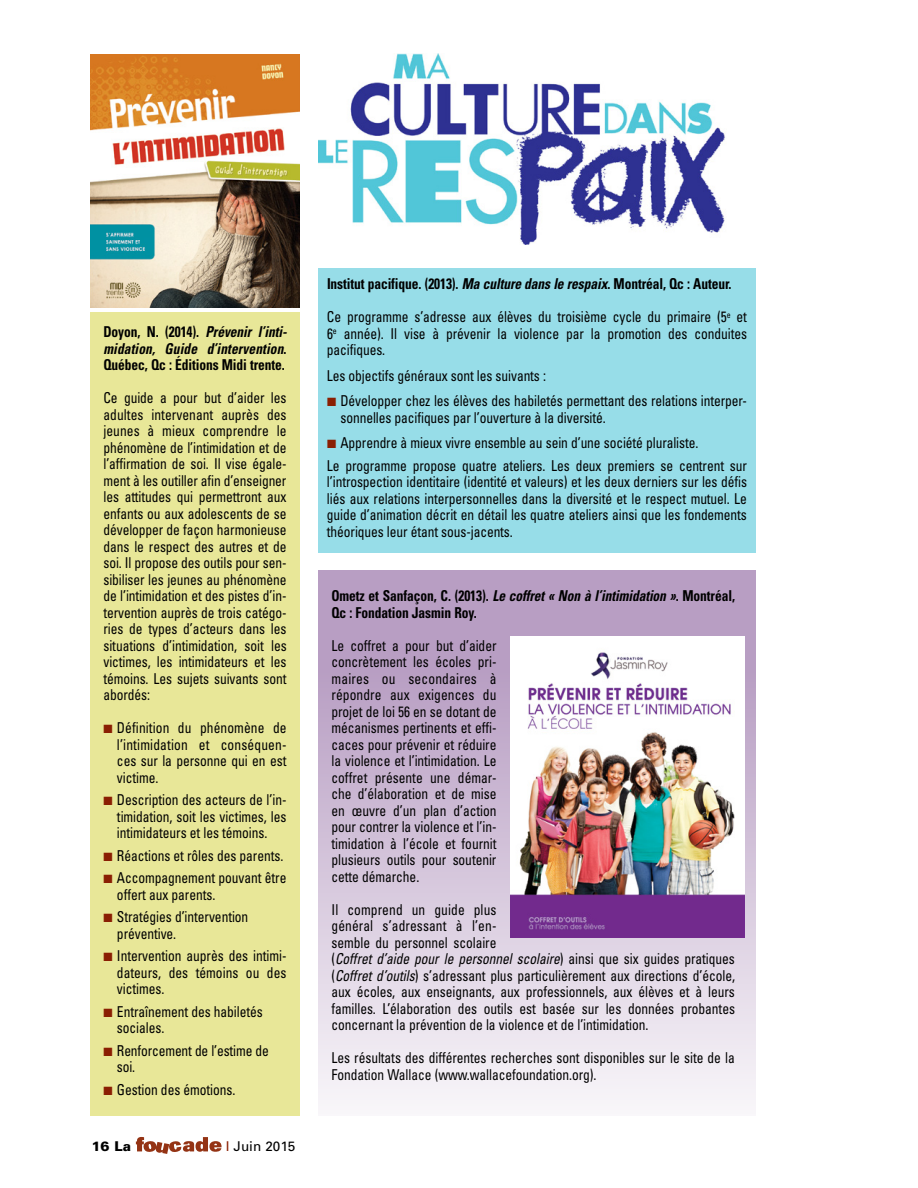
<style>
.page{position:relative;width:918px;height:1188px;background:#fff}
.page>*{position:absolute;margin:0;border:0;box-sizing:border-box;transform-origin:0 0}
.t1{font:condensed 15px/16.5px "Univers";letter-spacing:-.005em;color:#000;scale:.9 1}
.t2{font:700 condensed 15px/16.5px "Univers";letter-spacing:-.005em;color:#000;text-align:justify;scale:.9 1}
.t3{font:13.5px "Univers";color:#000}
.t4{font:900 13.5px "Univers";color:#000}
.s1{font-style:italic}
.s2{color:#8a1f03}
</style>
<div class="page">
<svg style="left:136px;top:1137px;width:86px;height:17px"></svg>
<div style="left:318px;top:570px;width:438px;height:546px;background:linear-gradient(to bottom,#af91bb,#f6f3f8)"></div>
<div style="left:90px;top:312px;width:210px;height:804px;background:#e8e798"></div>
<img style="left:90px;top:54px;width:210px;height:253px">
<div style="left:318px;top:268px;width:438px;height:286px;background:#97dde8"></div>
<img style="left:318px;top:54px;width:408px;height:191px">
<img style="left:510px;top:636px;width:234px;height:301px">
<p class="t2" style="left:104px;top:324px;width:205px">Doyon, N. (2014). <span class="s1">Prévenir l’inti&shy;midation, Guide d’intervention</span>.<br>Québec, Qc : Éditions Midi trente.</p>
<p class="t1" style="left:104px;top:390px;width:205px;text-align:justify">Ce guide a pour but d’aider les adultes intervenant auprès des jeunes à mieux comprendre le phénomène de l’intimidation et de l’affirmation de soi. Il vise égale&shy;ment à les outiller afin d’enseigner les attitudes qui permettront aux enfants ou aux adolescents de se développer de façon harmonieuse dans le respect des autres et de soi. Il propose des outils pour sen&shy;sibiliser les jeunes au phénomène de l’intimidation et des pistes d’in&shy;tervention auprès de trois catégo&shy;ries de types d’acteurs dans les situations d’intimidation, soit les victimes, les intimidateurs et les témoins. Les sujets suivants sont abordés:</p>
<p class="t1" style="left:117px;top:720px;width:190px;text-align:justify;text-indent:-13px"><span class="s2">■</span> Définition du phénomène de l’intimidation et conséquen&shy;ces sur la personne qui en est victime.</p>
<p class="t1" style="left:117px;top:792px;width:190px;text-align:justify;text-indent:-13px"><span class="s2">■</span> Description des acteurs de l’in&shy;timidation, soit les victimes, les intimidateurs et les témoins.</p>
<p class="t1" style="left:104px;top:847px;width:201px"><span class="s2">■</span> Réactions et rôles des parents.</p>
<p class="t1" style="left:117px;top:870px;width:190px;text-indent:-13px"><span class="s2">■</span> Accompagnement pouvant être offert aux parents.</p>
<p class="t1" style="left:117px;top:909px;width:148px;text-indent:-13px"><span class="s2">■</span> Stratégies d’intervention préventive.</p>
<p class="t1" style="left:117px;top:948px;width:190px;text-align:justify;text-indent:-13px"><span class="s2">■</span> Intervention auprès des intimi&shy;dateurs, des témoins ou des victimes.</p>
<p class="t1" style="left:117px;top:1003px;width:164px;text-indent:-13px"><span class="s2">■</span> Entraînement des habiletés sociales.</p>
<p class="t1" style="left:117px;top:1042px;width:170px;text-indent:-13px"><span class="s2">■</span> Renforcement de l’estime de soi.</p>
<p class="t1" style="left:104px;top:1081px;width:148px"><span class="s2">■</span> Gestion des émotions.</p>
<p class="t4" style="left:92px;top:1138px;width:41px">16 La</p>
<p class="t3" style="left:226px;top:1138px;width:71px"><span class="s2">I</span> Juin 2015</p>
<p class="t2" style="left:327px;top:276px;width:451px">Institut pacifique. (2013). <span class="s1">Ma culture dans le respaix</span>. Montréal, Qc : Auteur.</p>
<p class="t1" style="left:327px;top:309px;width:468px;text-align:justify">Ce programme s’adresse aux élèves du troisième cycle du primaire (5<sup>e</sup> et 6<sup>e</sup> année). Il vise à prévenir la violence par la promotion des conduites pacifiques.</p>
<p class="t1" style="left:327px;top:367px;width:245px">Les objectifs généraux sont les suivants :</p>
<p class="t1" style="left:340px;top:393px;width:453px;text-indent:-13px"><span class="s2">■</span> Développer chez les élèves des habiletés permettant des relations interper&shy;sonnelles pacifiques par l’ouverture à la diversité.</p>
<p class="t1" style="left:327px;top:432px;width:468px;line-height:22.5px"><span class="s2">■</span> Apprendre à mieux vivre ensemble au sein d’une société pluraliste.<br>Le programme propose quatre ateliers. Les deux premiers se centrent sur</p>
<p class="t1" style="left:327px;top:474px;width:468px;text-align:justify">l’introspection identitaire (identité et valeurs) et les deux derniers sur les défis liés aux relations interpersonnelles dans la diversité et le respect mutuel. Le guide d’animation décrit en détail les quatre ateliers ainsi que les fondements théoriques leur étant sous-jacents.</p>
<p class="t2" style="left:332px;top:588px;width:450px">Ometz et Sanfaçon, C. (2013). <span class="s1">Le coffret « Non à l’intimidation »</span>. Montréal,<br>Qc : Fondation Jasmin Roy.</p>
<p class="t1" style="left:332px;top:637px;width:185px;text-align:justify">Le coffret a pour but d’aider concrètement les écoles pri&shy;maires ou secondaires à répondre aux exigences du projet de loi 56 en se dotant de mécanismes pertinents et effi&shy;caces pour prévenir et réduire la violence et l’intimidation. Le coffret présente une démar&shy;che d’élaboration et de mise en œuvre d’un plan d’action pour contrer la violence et l’in&shy;timidation à l’école et fournit plusieurs outils pour soutenir cette démarche.</p>
<p class="t1" style="left:332px;top:901px;width:450px">Il comprend un guide plus<br>général s’adressant à l’en-<br>semble du personnel scolaire<br>(<span class="s1">Coffret d’aide pour le personnel scolaire</span>) ainsi que six guides pratiques (<span class="s1">Coffret d’outils</span>) s’adressant plus particulièrement aux directions d’école, aux écoles, aux enseignants, aux professionnels, aux élèves et à leurs familles. L’élaboration des outils est basée sur les données probantes concernant la prévention de la violence et de l’intimidation.</p>
<p class="t1" style="left:332px;top:1049px;width:450px">Les résultats des différentes recherches sont disponibles sur le site de la<br>Fondation Wallace (www.wallacefoundation.org).</p>
</div>
